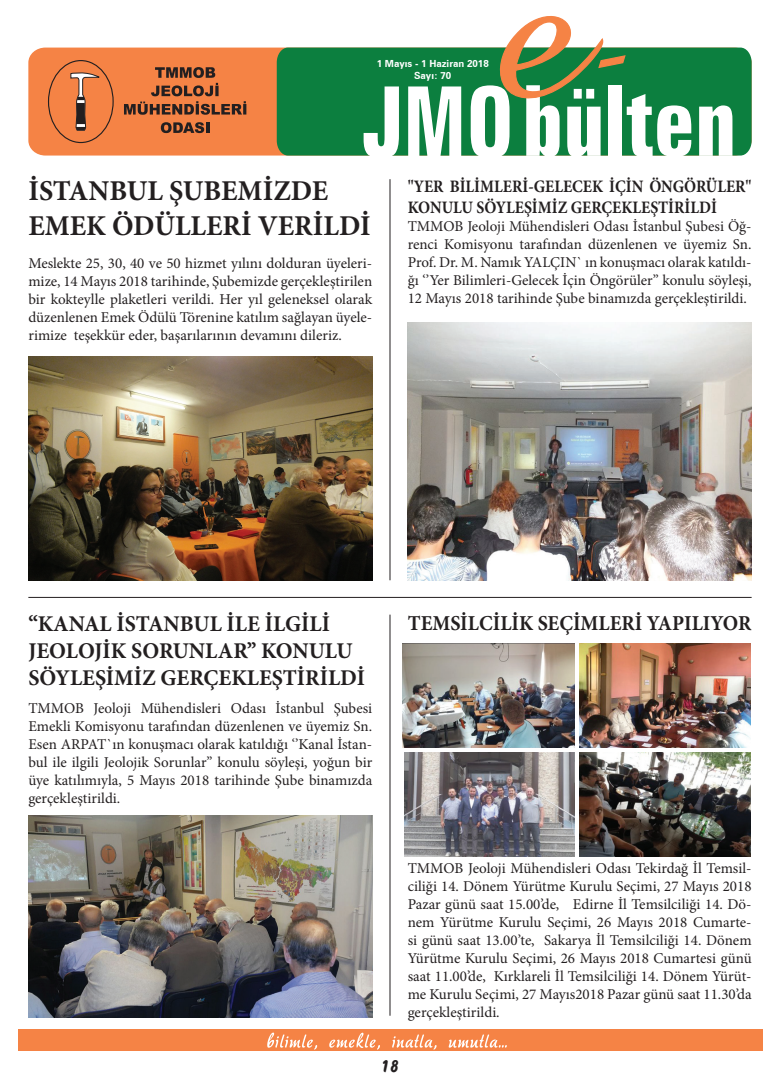
<style>
.page{position:relative;width:780px;height:1081px;background:#fff}
.page>*{position:absolute;margin:0;border:0;box-sizing:border-box;transform-origin:0 0}
.t1{font:700 28.75px/34.5px "Minion Pro";color:#231f20}
.t2{font:700 22.5px/27px "Minion Pro";color:#231f20}
.t3{font:700 21.25px "Minion Pro";color:#231f20;scale:.95 1}
.t4{font:18.75px "Brush 738 BT Regular A";color:#231f20}
.t5{font:700 17.5px/21px "Minion Pro";color:#231f20;scale:.9 1}
.t6{font:15px/18px "Minion Pro";color:#231f20;text-align:justify}
.t7{font:700 9.75px/11.8px "Zurich BT";color:#fff;text-align:center}
</style>
<div class="page">
<div style="left:28px;top:48px;width:249px;height:108px;background:#f58345"></div>
<div style="left:277px;top:48px;width:474px;height:108px;background:#0c7f3f"></div>
<div style="left:48px;top:61px;width:65px;height:81px;background:#f58345;border-radius:50%"></div>
<div style="left:48px;top:60px;width:66px;height:83px;border:1px solid #231f20;border-radius:50%"></div>
<svg style="left:70px;top:70px;width:31px;height:61px"></svg>
<svg style="left:161px;top:122px;width:48px;height:11px"></svg>
<svg style="left:124px;top:67px;width:122px;height:48px;background:#bb673a"></svg>
<svg style="left:699px;top:105px;width:33px;height:51px"></svg>
<svg style="left:363px;top:86px;width:36px;height:70px"></svg>
<svg style="left:408px;top:86px;width:53px;height:70px"></svg>
<svg style="left:470px;top:16px;width:221px;height:140px"></svg>
<div style="left:18px;top:1029px;width:744px;height:21px;background:#f58345"></div>
<svg style="left:267px;top:1032px;width:50px;height:17px"></svg>
<svg style="left:329px;top:1032px;width:51px;height:17px"></svg>
<svg style="left:392px;top:1034px;width:44px;height:15px"></svg>
<svg style="left:448px;top:1034px;width:58px;height:13px"></svg>
<img style="left:407px;top:322px;width:344px;height:258px">
<img style="left:28px;top:357px;width:344px;height:223px">
<img style="left:28px;top:815px;width:344px;height:202px">
<hr style="left:389px;top:179px;width:1px;height:401px;background:#231f20">
<hr style="left:389px;top:614px;width:1px;height:401px;background:#231f20">
<hr style="left:28px;top:597px;width:723px;height:1px;background:#231f20">
<img style="left:402px;top:643px;width:172px;height:104px">
<img style="left:404px;top:752px;width:170px;height:105px">
<img style="left:579px;top:643px;width:171px;height:104px">
<img style="left:579px;top:752px;width:171px;height:105px">
<p class="t7" style="left:376px;top:58px;width:114px">1 Mayıs - 1 Haziran 2018<br>Sayı: 70</p>
<h1 class="t1" style="left:28px;top:173px;width:344px">İSTANBUL ŞUBEMİZDE<br>EMEK ÖDÜLLERİ VERİLDİ</h1>
<p class="t6" style="left:28px;top:254px;width:345px">Meslekte 25, 30, 40 ve 50 hizmet yılını dolduran üyeleri&shy;mize, 14 Mayıs 2018 tarihinde, Şubemizde gerçekleştirilen bir kokteylle plaketleri verildi. Her yıl geleneksel olarak düzenlenen Emek Ödülü Törenine katılım sağlayan üyele&shy;rimize teşekkür eder, başarılarının devamını dileriz.</p>
<p class="t5" style="left:407px;top:176px;width:383px">"YER BİLİMLERİ-GELECEK İÇİN ÖNGÖRÜLER"<br>KONULU SÖYLEŞİMİZ GERÇEKLEŞTİRİLDİ</p>
<p class="t6" style="left:407px;top:217px;width:345px">TMMOB Jeoloji Mühendisleri Odası İstanbul Şubesi Öğ&shy;renci Komisyonu tarafından düzenlenen ve üyemiz Sn.<br>Prof. Dr. M. Namık YALÇIN` ın konuşmacı olarak katıldı&shy;ğı ‘’Yer Bilimleri-Gelecek İçin Öngörüler’’ konulu söyleşi, 12 Mayıs 2018 tarihinde Şube binamızda gerçekleştirildi.</p>
<h2 class="t2" style="left:28px;top:610px;width:338px">“KANAL İSTANBUL İLE İLGİLİ<br>JEOLOJİK SORUNLAR’’ KONULU<br>SÖYLEŞİMİZ GERÇEKLEŞTİRİLDİ</h2>
<h3 class="t3" style="left:407px;top:608px;width:363px">TEMSİLCİLİK SEÇİMLERİ YAPILIYOR</h3>
<p class="t6" style="left:28px;top:699px;width:345px">TMMOB Jeoloji Mühendisleri Odası İstanbul Şubesi Emekli Komisyonu tarafından düzenlenen ve üyemiz Sn.<br>Esen ARPAT`ın konuşmacı olarak katıldığı ‘’Kanal İstan&shy;bul ile ilgili Jeolojik Sorunlar’’ konulu söyleşi, yoğun bir üye katılımıyla, 5 Mayıs 2018 tarihinde Şube binamızda gerçekleştirildi.</p>
<p class="t6" style="left:407px;top:859px;width:345px">TMMOB Jeoloji Mühendisleri Odası Tekirdağ İl Temsil&shy;ciliği 14. Dönem Yürütme Kurulu Seçimi, 27 Mayıs 2018<br>Pazar günü saat 15.00’de, Edirne İl Temsilciliği 14. Dö&shy;nem Yürütme Kurulu Seçimi, 26 Mayıs 2018 Cumarte&shy;si günü saat 13.00’te, Sakarya İl Temsilciliği 14. Dönem Yürütme Kurulu Seçimi, 26 Mayıs 2018 Cumartesi günü saat 11.00’de, Kırklareli İl Temsilciliği 14. Dönem Yürüt&shy;me Kurulu Seçimi, 27 Mayıs2018 Pazar günü saat 11.30’da gerçekleştirildi.</p>
<p class="t4" style="left:381px;top:1054px;width:19px">18</p>
</div>
